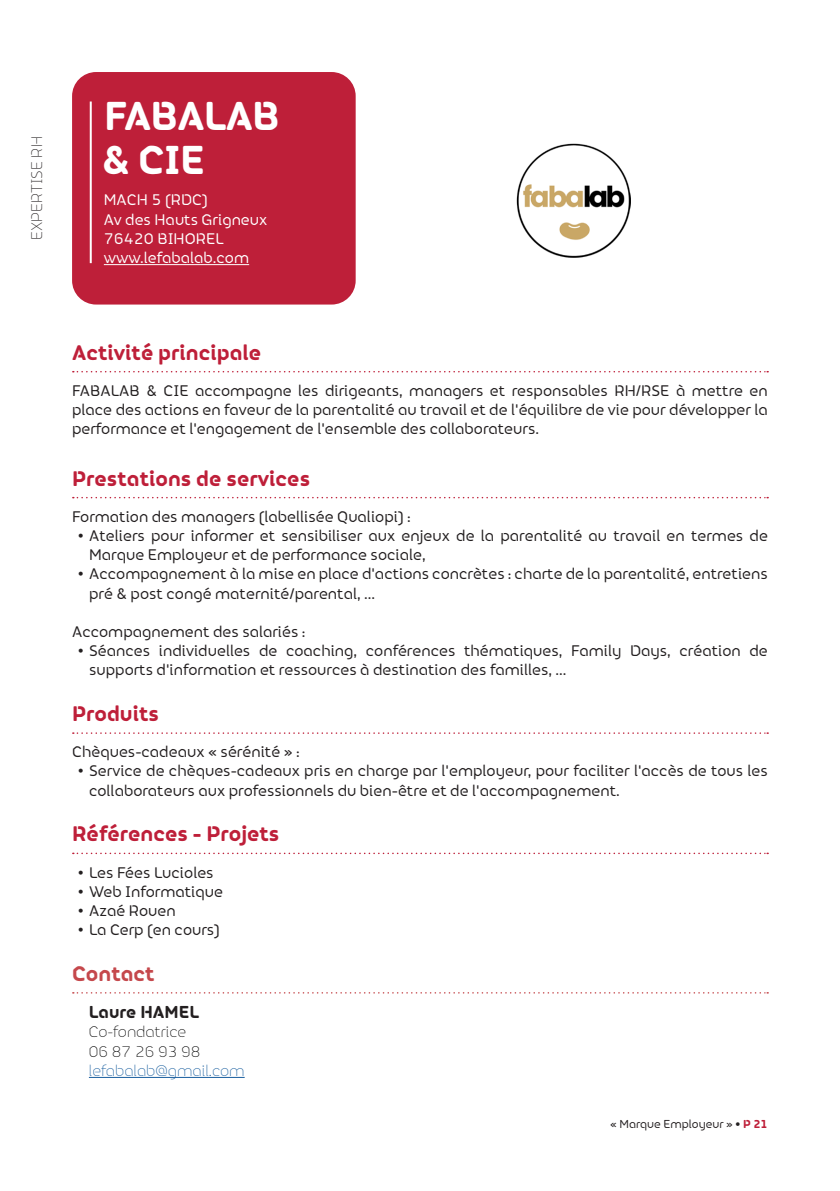
<style>
.page{position:relative;width:840px;height:1191px;background:#fff}
.page>*{position:absolute;margin:0;border:0;box-sizing:border-box;transform-origin:0 0}
.Contact___Titre{font:700 42px "FS Alvar";letter-spacing:-.02em;color:#fff}
.t1{font:700 22px "FS Alvar";color:#be1f39}
.t2{font:700 22px "FS Alvar";color:#c5484c}
.t3{font:700 18px "FS Alvar";color:#231f20}
.t4{font:16px/19.2px "FS Alvar";color:#231f20}
.Contact___Titre-2{font:16px "FS Alvar";color:#fff}
.t5{font:300 16px "FS Alvar";color:#000}
.t6{font:300 16px "FS Alvar";color:#175d9e}
.Adresse___Courant{font:16px "FS Alvar";color:#fff}
.t7{font:300 16px "FS Alvar";color:#231f20}
.t8{font:12px "FS Alvar";color:#231f20}
.s1{font-weight:700}
.s2{font-weight:700;color:#be1f39}
</style>
<div class="page">
<hr style="left:89px;top:1077px;width:155px;height:1px;background:#175d9e">
<svg style="left:73px;top:371px;width:694px;height:1px"></svg>
<svg style="left:73px;top:497px;width:694px;height:1px"></svg>
<svg style="left:73px;top:732px;width:694px;height:2px"></svg>
<svg style="left:73px;top:852px;width:694px;height:2px"></svg>
<svg style="left:73px;top:992px;width:694px;height:1px"></svg>
<div style="left:72px;top:72px;width:283px;height:232px;background:#be1f39;border-radius:24px"></div>
<hr style="left:90px;top:101px;width:2px;height:162px;background:#fff">
<hr style="left:104px;top:264px;width:145px;height:1px;background:#fff">
<img style="left:516px;top:143px;width:114px;height:115px">
<p class="t7" style="left:25px;top:240px;width:105px;rotate:-90deg">EXPERTISE RH</p>
<p class="Contact___Titre" style="left:104px;top:78px;width:177px">FABALAB</p>
<p class="Contact___Titre" style="left:102px;top:123px;width:104px">&amp; CIE</p>
<p class="Contact___Titre-2" style="left:104px;top:188px;width:105px">MACH 5 (RDC)</p>
<p class="Contact___Titre-2" style="left:104px;top:207px;width:165px">Av des Hauts Grigneux</p>
<p class="Contact___Titre-2" style="left:104px;top:226px;width:121px">76420 BIHOREL</p>
<p class="Adresse___Courant" style="left:104px;top:245px;width:147px">www.lefabalab.com</p>
<p class="t1" style="left:72px;top:333px;width:191px">Activité principale</p>
<p class="t4" style="left:72px;top:379px;width:697px;text-align:justify">FABALAB &amp; CIE accompagne les dirigeants, managers et responsables RH/RSE à mettre en place des actions en faveur de la parentalité au travail et de l'équilibre de vie pour développer la performance et l'engagement de l'ensemble des collaborateurs.</p>
<p class="t1" style="left:72px;top:458px;width:239px">Prestations de services</p>
<p class="t4" style="left:72px;top:505px;width:340px">Formation des managers (labellisée Qualiopi) :</p>
<p class="t4" style="left:89px;top:524px;width:680px;text-indent:-11px">• Ateliers pour informer et sensibiliser aux enjeux de la parentalité au travail en termes de<br>Marque Employeur et de performance sociale,</p>
<p class="t4" style="left:89px;top:563px;width:679px;text-indent:-11px">• Accompagnement à la mise en place d'actions concrètes : charte de la parentalité, entretiens pré &amp; post congé maternité/parental, ...</p>
<p class="t4" style="left:72px;top:620px;width:235px">Accompagnement des salariés :</p>
<p class="t4" style="left:89px;top:640px;width:680px;text-indent:-11px">• Séances individuelles de coaching, conférences thématiques, Family Days, création de supports d'information et ressources à destination des familles, ...</p>
<p class="t1" style="left:72px;top:694px;width:88px">Produits</p>
<p class="t4" style="left:72px;top:741px;width:229px">Chèques-cadeaux « sérénité » :</p>
<p class="t4" style="left:89px;top:760px;width:680px;text-indent:-11px">• Service de chèques-cadeaux pris en charge par l'employeur, pour faciliter l'accès de tous les collaborateurs aux professionnels du bien-être et de l'accompagnement.</p>
<p class="t1" style="left:72px;top:814px;width:209px">Références - Projets</p>
<p class="t4" style="left:78px;top:861px;width:137px">• Les Fées Lucioles</p>
<p class="t4" style="left:78px;top:880px;width:147px">• Web Informatique</p>
<p class="t4" style="left:78px;top:899px;width:99px">• Azaé Rouen</p>
<p class="t4" style="left:78px;top:918px;width:144px">• La Cerp (en cours)</p>
<p class="t2" style="left:72px;top:953px;width:84px">Contact</p>
<p class="t3" style="left:89px;top:996px;width:112px">Laure HAMEL</p>
<p class="t5" style="left:89px;top:1020px;width:99px">Co-fondatrice</p>
<p class="t5" style="left:89px;top:1039px;width:113px">06 87 26 93 98</p>
<p class="t6" style="left:89px;top:1059px;width:157px">lefabalab@gmail.com</p>
<p class="t8" style="left:610px;top:1114px;width:159px">« Marque Employeur » <span class="s1">•</span> <span class="s2">P 21</span></p>
</div>
